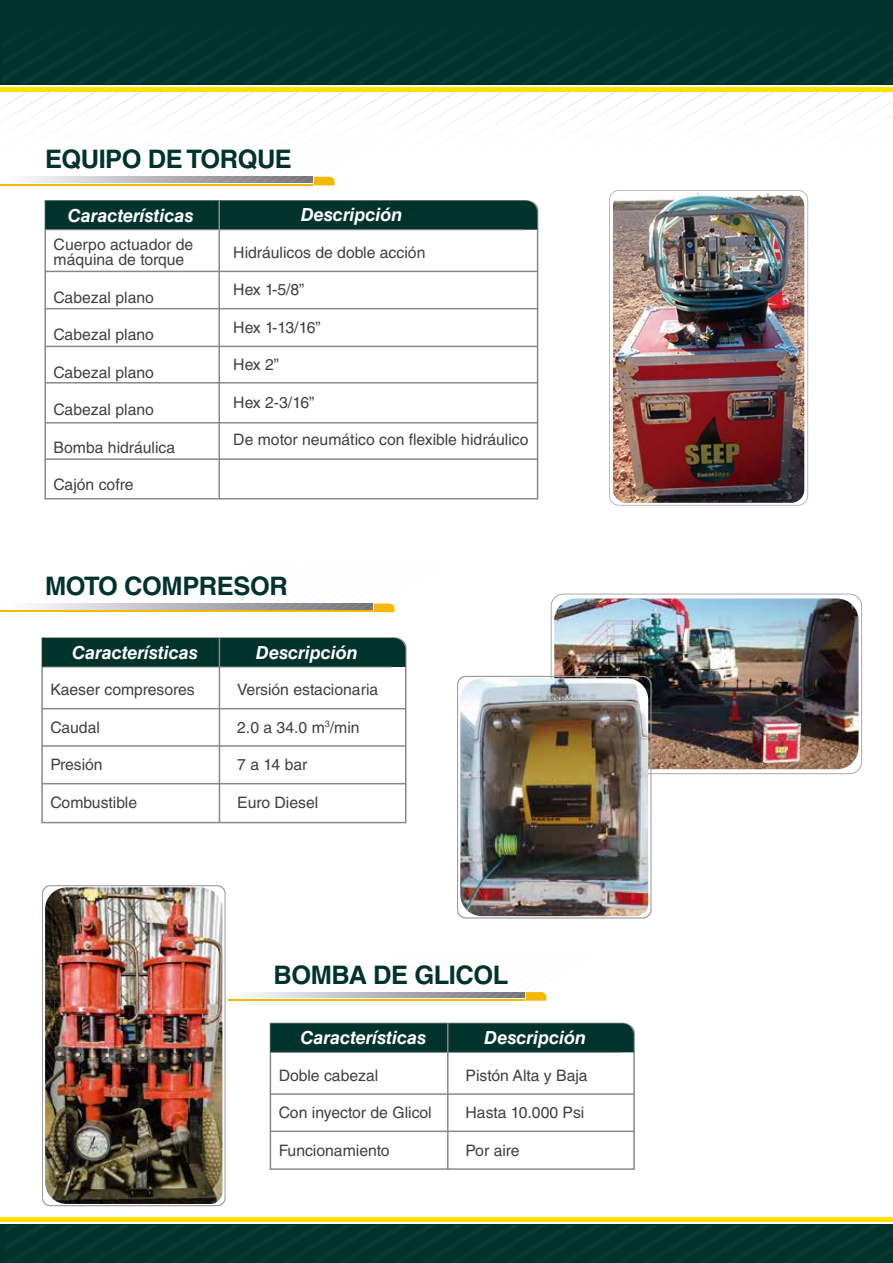
<style>
.page{position:relative;width:893px;height:1263px;background:#fff}
.page>*{position:absolute;margin:0;border:0;box-sizing:border-box;transform-origin:0 0}
.t1{font:700 25.5px "Helvetica LT Std";letter-spacing:-.02em;color:#00332c}
.t2{font:italic 700 18px "Helvetica LT Std";color:#fff}
.t3{font:15.75px/15px "Helvetica LT Std";color:#433f40}
</style>
<div class="page">
<img style="left:609px;top:190px;width:199px;height:316px">
<div style="left:0;top:0;width:893px;height:85px;background:#00332c"></div>
<div style="left:0;top:1224px;width:893px;height:39px;background:#00332c"></div>
<div style="left:0;top:1217px;width:893px;height:5px;background:#ffe000"></div>
<svg style="left:5px;top:1225px;width:888px;height:14px"></svg>
<svg style="left:0;top:69px;width:893px;height:116px"></svg>
<svg style="left:44px;top:200px;width:495px;height:300px"></svg>
<div style="left:45px;top:201px;width:492px;height:29px;background:#00332c"></div>
<hr style="left:46px;top:229px;width:478px;height:1px;background:#89878c">
<hr style="left:46px;top:271px;width:492px;height:1px;background:#89878c">
<hr style="left:46px;top:308px;width:492px;height:1px;background:#89878c">
<hr style="left:46px;top:346px;width:492px;height:1px;background:#89878c">
<hr style="left:46px;top:382px;width:492px;height:1px;background:#89878c">
<hr style="left:46px;top:422px;width:492px;height:1px;background:#89878c">
<hr style="left:46px;top:458px;width:492px;height:2px;background:#89878c">
<hr style="left:218px;top:200px;width:2px;height:299px;background:#89878c">
<svg style="left:31px;top:603px;width:147px;height:6px"></svg>
<hr style="left:0;top:611px;width:372px;height:1px;background:#f7b800">
<svg style="left:178px;top:603px;width:217px;height:9px;background:#b3a06f"></svg>
<svg style="left:41px;top:637px;width:366px;height:187px"></svg>
<div style="left:42px;top:638px;width:363px;height:29px;background:#00332c"></div>
<hr style="left:42px;top:667px;width:350px;height:1px;background:#89878c">
<hr style="left:42px;top:708px;width:364px;height:1px;background:#89878c">
<hr style="left:42px;top:745px;width:364px;height:2px;background:#89878c">
<hr style="left:42px;top:783px;width:364px;height:1px;background:#89878c">
<hr style="left:219px;top:638px;width:1px;height:184px;background:#89878c">
<svg style="left:253px;top:992px;width:77px;height:5px"></svg>
<hr style="left:228px;top:999px;width:296px;height:2px;background:#f7b800">
<svg style="left:330px;top:992px;width:217px;height:9px"></svg>
<svg style="left:269px;top:1022px;width:366px;height:148px"></svg>
<svg style="left:270px;top:1023px;width:364px;height:29px;background:#03352e"></svg>
<hr style="left:271px;top:1052px;width:349px;height:1px;background:#89878c">
<hr style="left:271px;top:1093px;width:363px;height:2px;background:#89878c">
<hr style="left:271px;top:1130px;width:363px;height:2px;background:#89878c">
<hr style="left:447px;top:1023px;width:2px;height:146px;background:#89878c">
<img style="left:551px;top:594px;width:311px;height:180px">
<img style="left:42px;top:885px;width:184px;height:321px">
<img style="left:457px;top:676px;width:194px;height:242px">
<h1 class="t1" style="left:45px;top:144px;width:248px">EQUIPO DE TORQUE</h1>
<p class="t2" style="left:68px;top:204px;width:127px">Características</p>
<p class="t2" style="left:301px;top:204px;width:103px">Descripción</p>
<p class="t3" style="left:54px;top:237px;width:141px">Cuerpo actuador de máquina de torque</p>
<p class="t3" style="left:54px;top:290px;width:102px">Cabezal plano</p>
<p class="t3" style="left:54px;top:327px;width:102px">Cabezal plano</p>
<p class="t3" style="left:54px;top:365px;width:102px">Cabezal plano</p>
<p class="t3" style="left:54px;top:402px;width:102px">Cabezal plano</p>
<p class="t3" style="left:54px;top:440px;width:123px">Bomba hidráulica</p>
<p class="t3" style="left:54px;top:477px;width:81px">Cajón cofre</p>
<p class="t3" style="left:233px;top:245px;width:194px">Hidráulicos de doble acción</p>
<p class="t3" style="left:233px;top:282px;width:73px">Hex 1-5/8”</p>
<p class="t3" style="left:233px;top:320px;width:89px">Hex 1-13/16”</p>
<p class="t3" style="left:233px;top:357px;width:47px">Hex 2”</p>
<p class="t3" style="left:233px;top:395px;width:83px">Hex 2-3/16”</p>
<p class="t3" style="left:233px;top:432px;width:297px">De motor neumático con flexible hidráulico</p>
<h1 class="t1" style="left:45px;top:571px;width:244px">MOTO COMPRESOR</h1>
<p class="t2" style="left:72px;top:642px;width:127px">Características</p>
<p class="t2" style="left:256px;top:641px;width:103px">Descripción</p>
<p class="t3" style="left:50px;top:682px;width:146px">Kaeser compresores</p>
<p class="t3" style="left:50px;top:720px;width:51px">Caudal</p>
<p class="t3" style="left:50px;top:757px;width:54px">Presión</p>
<p class="t3" style="left:50px;top:795px;width:88px">Combustible</p>
<p class="t3" style="left:237px;top:682px;width:143px">Versión estacionaria</p>
<p class="t3" style="left:237px;top:720px;width:124px">2.0 a 34.0 m<sup>3</sup>/min</p>
<p class="t3" style="left:237px;top:757px;width:72px">7 a 14 bar</p>
<p class="t3" style="left:237px;top:795px;width:83px">Euro Diesel</p>
<h1 class="t1" style="left:273px;top:959px;width:237px">BOMBA DE GLICOL</h1>
<p class="t2" style="left:300px;top:1027px;width:127px">Características</p>
<p class="t2" style="left:484px;top:1027px;width:103px">Descripción</p>
<p class="t3" style="left:279px;top:1067px;width:101px">Doble cabezal</p>
<p class="t3" style="left:279px;top:1105px;width:154px">Con inyector de Glicol</p>
<p class="t3" style="left:279px;top:1142px;width:112px">Funcionamiento</p>
<p class="t3" style="left:466px;top:1067px;width:124px">Pistón Alta y Baja</p>
<p class="t3" style="left:466px;top:1105px;width:120px">Hasta 10.000 Psi</p>
<p class="t3" style="left:466px;top:1142px;width:56px">Por aire</p>
</div>
